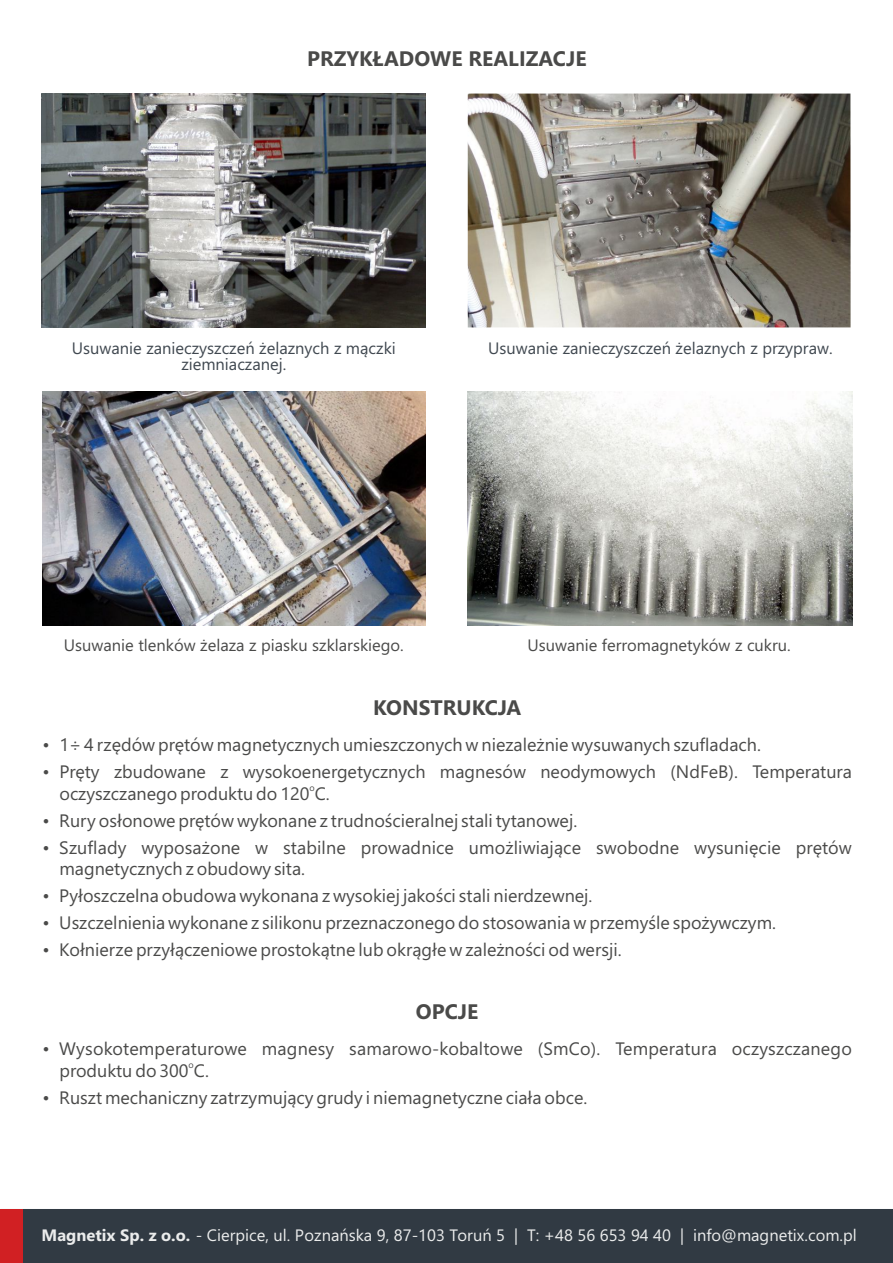
<style>
.page{position:relative;width:893px;height:1263px;background:#fff}
.page>*{position:absolute;margin:0;border:0;box-sizing:border-box;transform-origin:0 0}
.t1{font:700 21px "Segoe UI";color:#4a4a49}
.t2{font:18px/21.6px "Segoe UI";color:#4a4a49}
.t3{font:16.5px/16.5px "Segoe UI";color:#404850;text-align:center}
.t4{font:16.5px "Segoe UI";color:#ebecec}
.t5{font:16.5px "Segoe UI";color:#4a4a49}
.t6{font:9px "Segoe UI";color:#4a4a49}
.s1{font-weight:700}
</style>
<div class="page">
<img style="left:468px;top:391px;width:384px;height:234px">
<img style="left:42px;top:94px;width:383px;height:233px">
<img style="left:42px;top:391px;width:383px;height:234px">
<div style="left:1px;top:1209px;width:892px;height:54px;background:#313a43"></div>
<div style="left:0;top:1209px;width:22px;height:54px;background:#d12023"></div>
<img style="left:468px;top:94px;width:383px;height:233px">
<p class="t1" style="left:307px;top:51px;width:281px">PRZYKŁADOWE REALIZACJE</p>
<p class="t3" style="left:72px;top:341px;width:325px">Usuwanie zanieczyszczeń żelaznych z mączki ziemniaczanej.</p>
<p class="t3" style="left:488px;top:341px;width:346px">Usuwanie zanieczyszczeń żelaznych z przypraw.</p>
<p class="t5" style="left:64px;top:639px;width:341px">Usuwanie tlenków żelaza z piasku szklarskiego.</p>
<p class="t5" style="left:527px;top:639px;width:265px">Usuwanie ferromagnetyków z cukru.</p>
<p class="t1" style="left:373px;top:700px;width:150px">KONSTRUKCJA</p>
<p class="t2" style="left:42px;top:736px;width:720px">• 1÷ 4 rzędów prętów magnetycznych umieszczonych w niezależnie wysuwanych szufladach.</p>
<p class="t2" style="left:42px;top:763px;width:811px">• Pręty zbudowane z wysokoenergetycznych magnesów neodymowych (NdFeB). Temperatura</p>
<p class="t6" style="left:309px;top:784px;width:7px">o</p>
<p class="t2" style="left:59px;top:784px;width:272px">oczyszczanego produktu do 120 C.</p>
<p class="t2" style="left:42px;top:811px;width:536px">• Rury osłonowe prętów wykonane z trudnościeralnej stali tytanowej.</p>
<p class="t2" style="left:59px;top:838px;width:794px;text-indent:-17px">• Szuflady wyposażone w stabilne prowadnice umożliwiające swobodne wysunięcie prętów magnetycznych z obudowy sita.</p>
<p class="t2" style="left:42px;top:887px;width:552px">• Pyłoszczelna obudowa wykonana z wysokiej jakości stali nierdzewnej.</p>
<p class="t2" style="left:42px;top:914px;width:735px">• Uszczelnienia wykonane z silikonu przeznaczonego do stosowania w przemyśle spożywczym.</p>
<p class="t2" style="left:42px;top:941px;width:581px">• Kołnierze przyłączeniowe prostokątne lub okrągłe w zależności od wersji.</p>
<p class="t1" style="left:416px;top:1004px;width:64px">OPCJE</p>
<p class="t2" style="left:42px;top:1040px;width:811px">• Wysokotemperaturowe magnesy samarowo-kobaltowe (SmCo). Temperatura oczyszczanego</p>
<p class="t6" style="left:189px;top:1061px;width:7px">o</p>
<p class="t2" style="left:59px;top:1061px;width:151px">produktu do 300 C.</p>
<p class="t2" style="left:42px;top:1088px;width:546px">• Ruszt mechaniczny zatrzymujący grudy i niemagnetyczne ciała obce.</p>
<p class="t4" style="left:42px;top:1228px;width:817px"><span class="s1">Magnetix Sp. z o.o.</span> - Cierpice, ul. Poznańska 9, 87-103 Toruń 5 | T: +48 56 653 94 40 | info@magnetix.com.pl</p>
</div>
